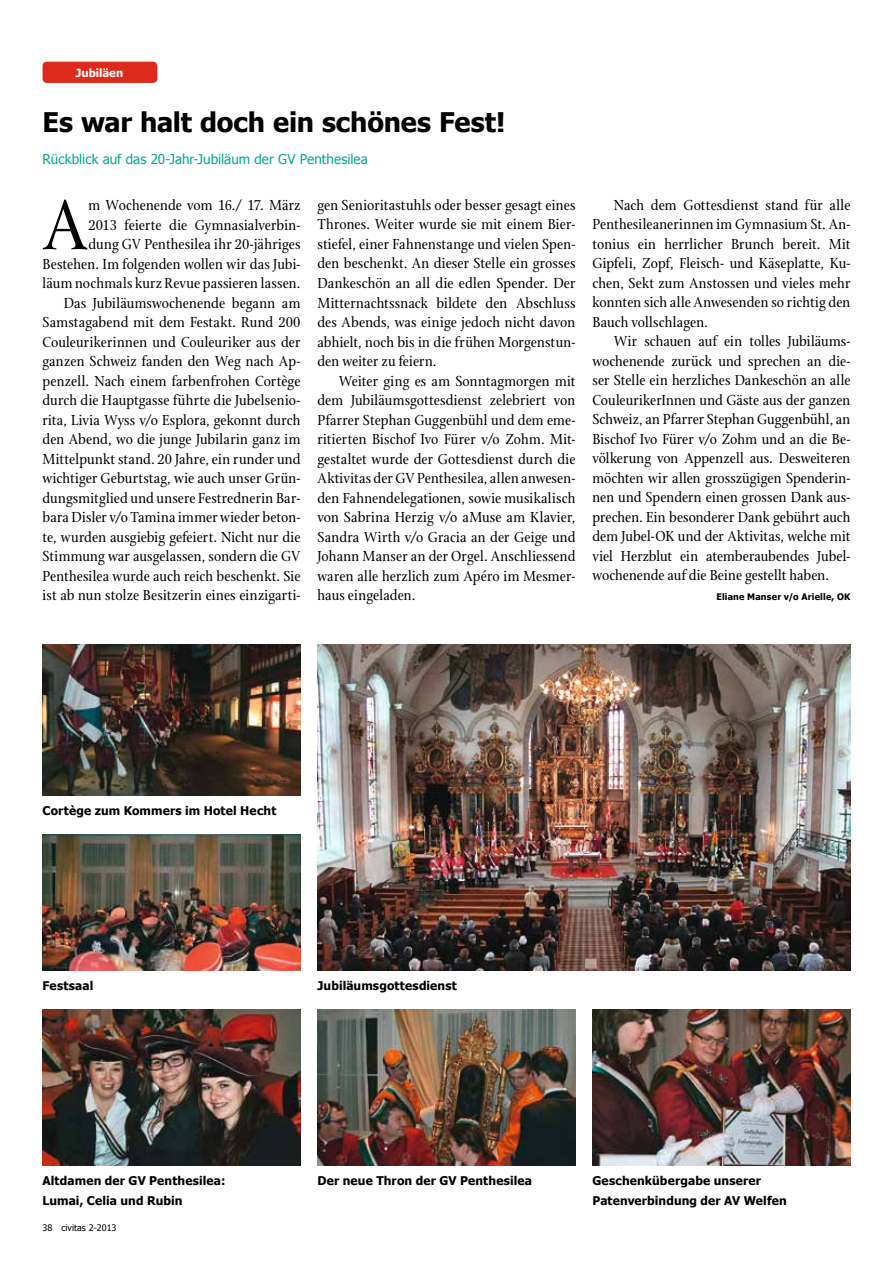
<style>
.page{position:relative;width:893px;height:1263px;background:#fff}
.page>*{position:absolute;margin:0;border:0;box-sizing:border-box;transform-origin:0 0}
.t1{font:76.65px "Stone Print";color:#000}
.t2{font:700 27px "Tahoma";letter-spacing:-.005em;color:#000}
.t3{font:15.75px/19.5px "Stone Print";letter-spacing:.005em;color:#000;text-align:justify}
.t4{font:13.5px "Tahoma";color:#00aa8f}
.t5{font:700 12px/19.5px "Tahoma";letter-spacing:.01em;color:#000}
.t6{font:700 11.25px "Tahoma";color:#fff}
.t7{font:700 9px "Tahoma";letter-spacing:.02em;color:#000}
.t8{font:9px "Tahoma";color:#000}
</style>
<div class="page">
<div style="left:43px;top:62px;width:114px;height:21px;background:#dd2a1b;border-radius:4px"></div>
<img style="left:43px;top:644px;width:257px;height:151px">
<img style="left:43px;top:834px;width:257px;height:136px">
<img style="left:43px;top:1010px;width:257px;height:156px">
<img style="left:317px;top:1010px;width:258px;height:156px">
<img style="left:592px;top:1010px;width:258px;height:156px">
<img style="left:317px;top:644px;width:533px;height:326px">
<p class="t6" style="left:76px;top:65px;width:49px">Jubiläen</p>
<h2 class="t2" style="left:43px;top:103px;width:464px">Es war halt doch ein schönes Fest!</h2>
<p class="t4" style="left:43px;top:150px;width:327px">Rückblick auf das 20-Jahr-Jubiläum der GV Penthesilea</p>
<h1 class="t1" style="left:43px;top:181px;width:47px">A</h1>
<p class="t3" style="left:43px;top:195px;width:259px;text-align:right">m Wochenende vom 16./ 17. März<br>2013 feierte die Gymnasialverbin-<br>dung GV Penthesilea ihr 20-jähriges Bestehen. Im folgenden wollen wir das Jubi&shy;läum nochmals kurz Revue passieren lassen.<br>Das Jubiläumswochenende begann am Samstagabend mit dem Festakt. Rund 200<br>Couleurikerinnen und Couleuriker aus der ganzen Schweiz fanden den Weg nach Ap&shy;penzell. Nach einem farbenfrohen Cortège durch die Hauptgasse führte die Jubelsenio&shy;rita, Livia Wyss v/o Esplora, gekonnt durch den Abend, wo die junge Jubilarin ganz im Mittelpunkt stand. 20 Jahre, ein runder und wichtiger Geburtstag, wie auch unser Grün&shy;dungsmitglied und unsere Festrednerin Bar&shy;bara Disler v/o Tamina immer wieder beton&shy;te, wurden ausgiebig gefeiert. Nicht nur die Stimmung war ausgelassen, sondern die GV Penthesilea wurde auch reich beschenkt. Sie ist ab nun stolze Besitzerin eines einzigarti-</p>
<p class="t3" style="left:317px;top:195px;width:259px">gen Senioritastuhls oder besser gesagt eines Thrones. Weiter wurde sie mit einem Bier&shy;stiefel, einer Fahnenstange und vielen Spen&shy;den beschenkt. An dieser Stelle ein grosses Dankeschön an all die edlen Spender. Der Mitternachtssnack bildete den Abschluss des Abends, was einige jedoch nicht davon abhielt, noch bis in die frühen Morgenstun&shy;den weiter zu feiern.</p>
<p class="t3" style="left:317px;top:371px;width:259px;text-indent:21px">Weiter ging es am Sonntagmorgen mit dem Jubiläumsgottesdienst zelebriert von Pfarrer Stephan Guggenbühl und dem eme&shy;ritierten Bischof Ivo Fürer v/o Zohm. Mit&shy;gestaltet wurde der Gottesdienst durch die Aktivitas der GV Penthesilea, allen anwesen&shy;den Fahnendelegationen, sowie musikalisch von Sabrina Herzig v/o aMuse am Klavier, Sandra Wirth v/o Gracia an der Geige und Johann Manser an der Orgel. Anschliessend waren alle herzlich zum Apéro im Mesmer&shy;haus eingeladen.</p>
<p class="t3" style="left:592px;top:195px;width:259px;text-indent:21px">Nach dem Gottesdienst stand für alle Penthesileanerinnen im Gymnasium St. An&shy;tonius ein herrlicher Brunch bereit. Mit Gipfeli, Zopf, Fleisch- und Käseplatte, Ku&shy;chen, Sekt zum Anstossen und vieles mehr konnten sich alle Anwesenden so richtig den Bauch vollschlagen.</p>
<p class="t3" style="left:592px;top:332px;width:259px;text-indent:21px">Wir schauen auf ein tolles Jubiläums&shy;wochenende zurück und sprechen an die&shy;ser Stelle ein herzliches Dankeschön an alle CouleurikerInnen und Gäste aus der ganzen Schweiz, an Pfarrer Stephan Guggenbühl, an Bischof Ivo Fürer v/o Zohm und an die Be&shy;völkerung von Appenzell aus. Desweiteren möchten wir allen grosszügigen Spenderin&shy;nen und Spendern einen grossen Dank aus&shy;prechen. Ein besonderer Dank gebührt auch dem Jubel-OK und der Aktivitas, welche mit viel Herzblut ein atemberaubendes Jubel&shy;wochenende auf die Beine gestellt haben.</p>
<p class="t7" style="left:716px;top:590px;width:136px">Eliane Manser v/o Arielle, OK</p>
<p class="t5" style="left:43px;top:800px;width:235px">Cortège zum Kommers im Hotel Hecht</p>
<p class="t5" style="left:43px;top:975px;width:52px">Festsaal</p>
<p class="t5" style="left:317px;top:975px;width:141px">Jubiläumsgottesdienst</p>
<p class="t5" style="left:43px;top:1170px;width:184px">Altdamen der GV Penthesilea:<br>Lumai, Celia und Rubin</p>
<p class="t8" style="left:43px;top:1222px;width:75px">38 civitas 2-2013</p>
<p class="t5" style="left:317px;top:1170px;width:216px">Der neue Thron der GV Penthesilea</p>
<p class="t5" style="left:592px;top:1170px;width:196px">Geschenkübergabe unserer<br>Patenverbindung der AV Welfen</p>
</div>
